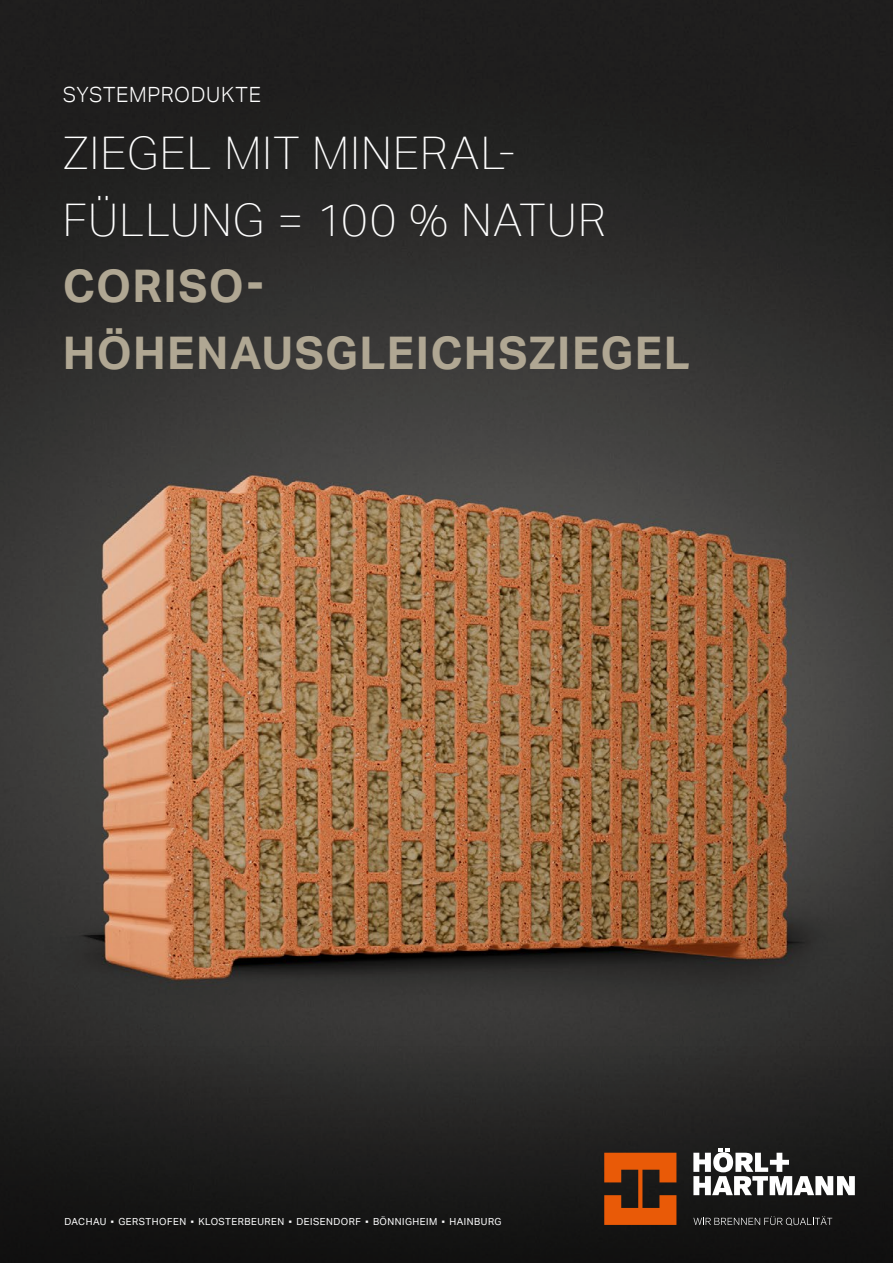
<style>
.page{position:relative;width:893px;height:1263px;background:#fff}
.page>*{position:absolute;margin:0;border:0;box-sizing:border-box;transform-origin:0 0}
.t1{font:100 45px/66.8px "Aktiv Grotesk";letter-spacing:.03em;color:#fff}
.t2{font:700 45px/66.8px "Aktiv Grotesk";letter-spacing:.03em;color:#b0a793}
.t3{font:300 21px "Aktiv Grotesk";letter-spacing:.03em;color:#fff}
.t4{font:9.75px "Aktiv Grotesk";letter-spacing:.05em;color:#fff}
.s1{font-weight:300}
</style>
<div class="page">
<img style="left:0;top:0;width:893px;height:1044px">
<div style="left:0;top:1044px;width:893px;height:219px;background:linear-gradient(to bottom,#2f2e2d,#0e0d0d)"></div>
<svg style="left:693px;top:1148px;width:162px;height:47px"></svg>
<svg style="left:693px;top:1216px;width:139px;height:10px"></svg>
<svg style="left:604px;top:1153px;width:72px;height:72px;background:#a2430c"></svg>
<h2 class="t3" style="left:63px;top:82px;width:200px">SYSTEMPRODUKTE</h2>
<h1 class="t1" style="left:63px;top:120px;width:545px">ZIEGEL MIT MINERAL-<br>FÜLLUNG = 100 % NATUR</h1>
<h1 class="t2" style="left:63px;top:253px;width:629px">CORISO-<br>HÖHENAUSGLEICHSZIEGEL</h1>
<p class="t4" style="left:64px;top:1216px;width:439px">DACHAU <span class="s1">▪</span> GERSTHOFEN <span class="s1">▪</span> KLOSTERBEUREN <span class="s1">▪</span> DEISENDORF <span class="s1">▪</span> BÖNNIGHEIM <span class="s1">▪</span> HAINBURG</p>
</div>
